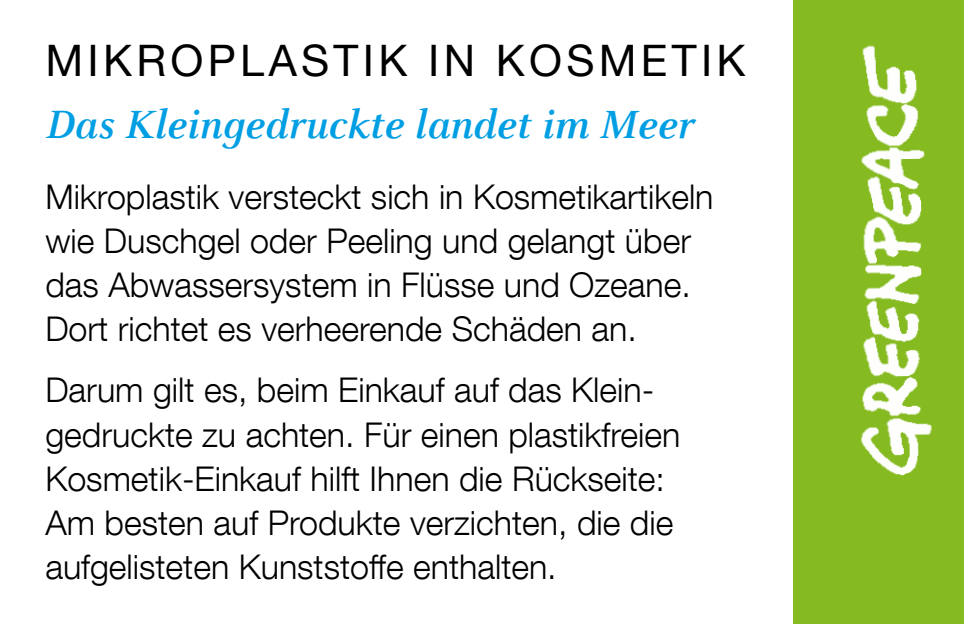
<style>
.page{position:relative;width:964px;height:624px;background:#fff}
.page>*{position:absolute;margin:0;border:0;box-sizing:border-box;transform-origin:0 0}
.t1{font:italic 700 43.2px "Celeste";color:#009ee3}
.t2{font:43.2px "Helvetica Neue LT Com";letter-spacing:.1em;color:#000}
.t3{font:300 34px/44px "Helvetica Neue LT Com";color:#000}
</style>
<div class="page">
<div style="left:794px;top:0;width:170px;height:624px;background:#85bb20"></div>
<img style="left:860px;top:45px;width:72px;height:431px">
<p class="t2" style="left:45px;top:34px;width:702px">MIKROPLASTIK IN KOSM ETIK</p>
<p class="t1" style="left:45px;top:102px;width:650px">Das Kleingedruckte landet im Meer</p>
<p class="t3" style="left:45px;top:174px;width:670px">Mikroplastik versteckt sich in Kosmetikartikeln wie Duschgel oder Peeling und gelangt über das Abwassersystem in Flüsse und Ozeane.<br>Dort richtet es verheerende Schäden an.</p>
<p class="t3" style="left:45px;top:367px;width:636px">Darum gilt es, beim Einkauf auf das Klein&shy;gedruckte zu achten. Für einen plastikfreien Kosmetik-Einkauf hilft Ihnen die Rückseite:<br>Am besten auf Produkte verzichten, die die aufgelisteten Kunststoffe enthalten.</p>
</div>
